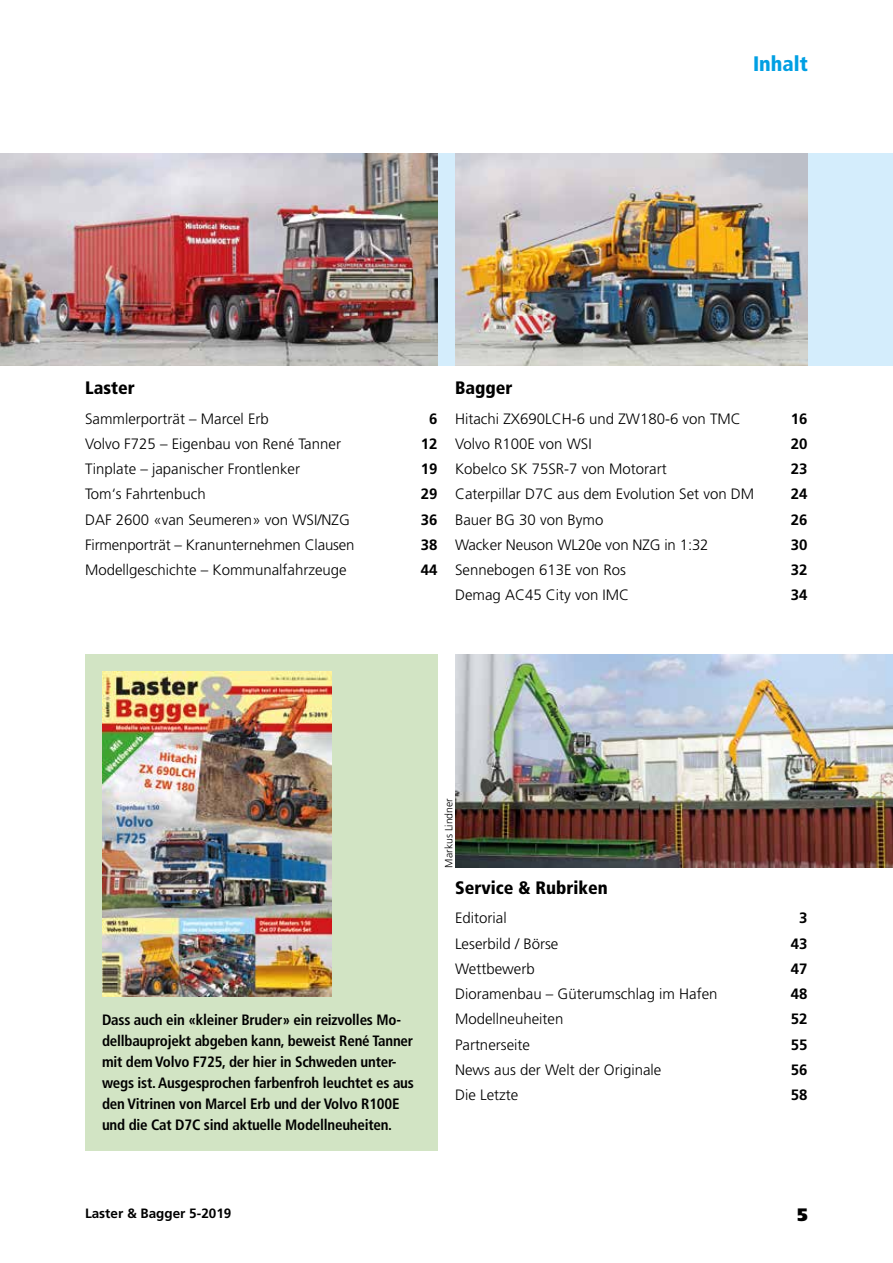
<style>
.page{position:relative;width:893px;height:1263px;background:#fff}
.page>*{position:absolute;margin:0;border:0;box-sizing:border-box;transform-origin:0 0}
.t1{font:900 condensed 21px "Frutiger";color:#009fe3}
.t2{font:900 condensed 18px "Frutiger";color:#000}
.t3{font:900 18px "Frutiger";color:#000}
.t4{font:300 15px "Frutiger";color:#000}
.t5{font:700 condensed 15px/21px "Frutiger";letter-spacing:-.015em;color:#000}
.t6{font:700 15px "Frutiger";color:#000}
.t7{font:700 13.5px "Frutiger";color:#000}
.t8{font:300 10.5px "Frutiger";color:#000}
</style>
<div class="page">
<div style="left:85px;top:655px;width:353px;height:496px;background:#d2e4c4"></div>
<div style="left:0;top:153px;width:893px;height:213px;background:#d4edfc"></div>
<img style="left:455px;top:655px;width:438px;height:212px">
<img style="left:102px;top:672px;width:230px;height:325px">
<img style="left:0;top:153px;width:438px;height:213px">
<img style="left:455px;top:153px;width:353px;height:213px">
<h1 class="t1" style="left:753px;top:51px;width:56px">Inhalt</h1>
<p class="t2" style="left:85px;top:377px;width:51px">Laster</p>
<p class="t4" style="left:85px;top:410px;width:185px">Sammlerporträt – Marcel Erb</p>
<p class="t6" style="left:429px;top:410px;width:10px">6</p>
<p class="t4" style="left:85px;top:435px;width:257px">Volvo F725 – Eigenbau von René Tanner</p>
<p class="t6" style="left:421px;top:435px;width:18px">12</p>
<p class="t4" style="left:85px;top:460px;width:217px">Tinplate – japanischer Frontlenker</p>
<p class="t6" style="left:421px;top:460px;width:18px">19</p>
<p class="t4" style="left:85px;top:486px;width:122px">Tom‘s Fahrtenbuch</p>
<p class="t6" style="left:421px;top:485px;width:18px">29</p>
<p class="t4" style="left:85px;top:511px;width:266px">DAF 2600 «van Seumeren» von WSI/NZG</p>
<p class="t6" style="left:421px;top:511px;width:18px">36</p>
<p class="t4" style="left:85px;top:536px;width:271px">Firmenporträt – Kranunternehmen Clausen</p>
<p class="t6" style="left:421px;top:536px;width:18px">38</p>
<p class="t4" style="left:85px;top:561px;width:263px">Modellgeschichte – Kommunalfahrzeuge</p>
<p class="t6" style="left:421px;top:561px;width:18px">44</p>
<p class="t2" style="left:455px;top:377px;width:59px">Bagger</p>
<p class="t4" style="left:455px;top:410px;width:287px">Hitachi ZX690LCH-6 und ZW180-6 von TMC</p>
<p class="t6" style="left:791px;top:410px;width:18px">16</p>
<p class="t4" style="left:455px;top:435px;width:138px">Volvo R100E von WSI</p>
<p class="t6" style="left:791px;top:435px;width:18px">20</p>
<p class="t4" style="left:455px;top:460px;width:213px">Kobelco SK 75SR-7 von Motorart</p>
<p class="t6" style="left:791px;top:460px;width:18px">23</p>
<p class="t4" style="left:455px;top:486px;width:301px">Caterpillar D7C aus dem Evolution Set von DM</p>
<p class="t6" style="left:791px;top:485px;width:18px">24</p>
<p class="t4" style="left:455px;top:511px;width:150px">Bauer BG 30 von Bymo</p>
<p class="t6" style="left:791px;top:511px;width:18px">26</p>
<p class="t4" style="left:455px;top:536px;width:255px">Wacker Neuson WL20e von NZG in 1:32</p>
<p class="t6" style="left:791px;top:536px;width:18px">30</p>
<p class="t4" style="left:455px;top:561px;width:172px">Sennebogen 613E von Ros</p>
<p class="t6" style="left:791px;top:561px;width:18px">32</p>
<p class="t4" style="left:455px;top:587px;width:176px">Demag AC45 City von IMC</p>
<p class="t6" style="left:791px;top:586px;width:18px">34</p>
<p class="t5" style="left:102px;top:1009px;width:313px">Dass auch ein «kleiner Bruder» ein reizvolles Mo&shy;dellbauprojekt abgeben kann, beweist René Tanner mit dem Volvo F725, der hier in Schweden unter&shy;wegs ist. Ausgesprochen farbenfroh leuchtet es aus den Vitrinen von Marcel Erb und der Volvo R100E und die Cat D7C sind aktuelle Modellneuheiten.</p>
<p class="t8" style="left:443px;top:867px;width:71px;rotate:-90deg">Markus Lindner</p>
<p class="t2" style="left:455px;top:877px;width:154px">Service &amp; Rubriken</p>
<p class="t4" style="left:455px;top:910px;width:53px">Editorial</p>
<p class="t6" style="left:799px;top:909px;width:10px">3</p>
<p class="t4" style="left:455px;top:935px;width:105px">Leserbild / Börse</p>
<p class="t6" style="left:791px;top:935px;width:18px">43</p>
<p class="t4" style="left:455px;top:960px;width:81px">Wettbewerb</p>
<p class="t6" style="left:791px;top:960px;width:18px">47</p>
<p class="t4" style="left:455px;top:985px;width:264px">Dioramenbau – Güterumschlag im Hafen</p>
<p class="t6" style="left:791px;top:985px;width:18px">48</p>
<p class="t4" style="left:455px;top:1011px;width:110px">Modellneuheiten</p>
<p class="t6" style="left:791px;top:1010px;width:18px">52</p>
<p class="t4" style="left:455px;top:1036px;width:76px">Partnerseite</p>
<p class="t6" style="left:791px;top:1036px;width:18px">55</p>
<p class="t4" style="left:455px;top:1061px;width:208px">News aus der Welt der Originale</p>
<p class="t6" style="left:791px;top:1061px;width:18px">56</p>
<p class="t4" style="left:455px;top:1086px;width:65px">Die Letzte</p>
<p class="t6" style="left:791px;top:1086px;width:18px">58</p>
<p class="t7" style="left:85px;top:1205px;width:148px">Laster &amp; Bagger 5-2019</p>
<p class="t3" style="left:797px;top:1204px;width:12px">5</p>
</div>
